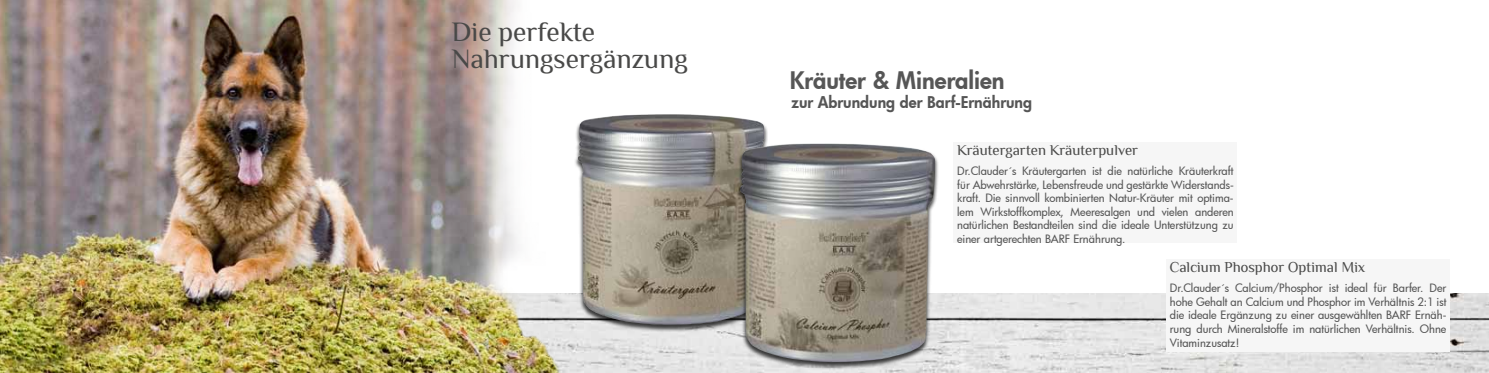
<style>
.page{position:relative;width:1489px;height:373px;background:#fff}
.page>*{position:absolute;margin:0;border:0;box-sizing:border-box;transform-origin:0 0}
.t1{font:27.88px/27.1px "Philosopher";color:#494948}
.t2{font:800 23.62px "Futura";color:#565656}
.t3{font:800 15.88px "Futura";color:#565656}
.t4{font:15px "Philosopher";color:#494948}
.t5{font:500 11.25px/13.5px "Futura";letter-spacing:-.005em;color:#565656;text-align:justify}
</style>
<div class="page">
<img style="left:577px;top:293px;width:911px;height:79px">
<img style="left:0;top:0;width:577px;height:372px">
<div style="left:574px;top:113px;width:194px;height:219px;background:#000;opacity:.75"></div>
<img style="left:578px;top:114px;width:186px;height:210px">
<div style="left:736px;top:143px;width:202px;height:226px;background:#000;opacity:.75"></div>
<img style="left:740px;top:143px;width:195px;height:219px">
<div style="left:1166px;top:259px;width:283px;height:92px;background:#f6f6f6"></div>
<div style="left:953px;top:142px;width:284px;height:100px;background:#f6f6f6"></div>
<h1 class="t1" style="left:452px;top:18px;width:237px">Die perfekte<br>Nahrungsergänzung</h1>
<h2 class="t2" style="left:789px;top:64px;width:216px">Kräuter &amp; Mineralien</h2>
<h3 class="t3" style="left:791px;top:91px;width:242px">zur Abrundung der Barf-Ernährung</h3>
<h3 class="t4" style="left:957px;top:141px;width:183px">Kräutergarten Kräuterpulver</h3>
<p class="t5" style="left:957px;top:164px;width:278px">Dr.Clauder´s Kräutergarten ist die natürliche Kräuterkraft für Abwehrstärke, Lebensfreude und gestärkte Widerstands&shy;kraft. Die sinnvoll kombinierten Natur-Kräuter mit optima&shy;lem Wirkstoffkomplex, Meeresalgen und vielen anderen natürlichen Bestandteilen sind die ideale Unterstützung zu einer artgerechten BARF Ernährung.</p>
<h3 class="t4" style="left:1169px;top:258px;width:196px">Calcium Phosphor Optimal Mix</h3>
<p class="t5" style="left:1169px;top:281px;width:278px">Dr.Clauder´s Calcium/Phosphor ist ideal für Barfer. Der hohe Gehalt an Calcium und Phosphor im Verhältnis 2:1 ist die ideale Ergänzung zu einer ausgewählten BARF Ernäh&shy;rung durch Mineralstoffe im natürlichen Verhältnis. Ohne Vitaminzusatz!</p>
</div>
